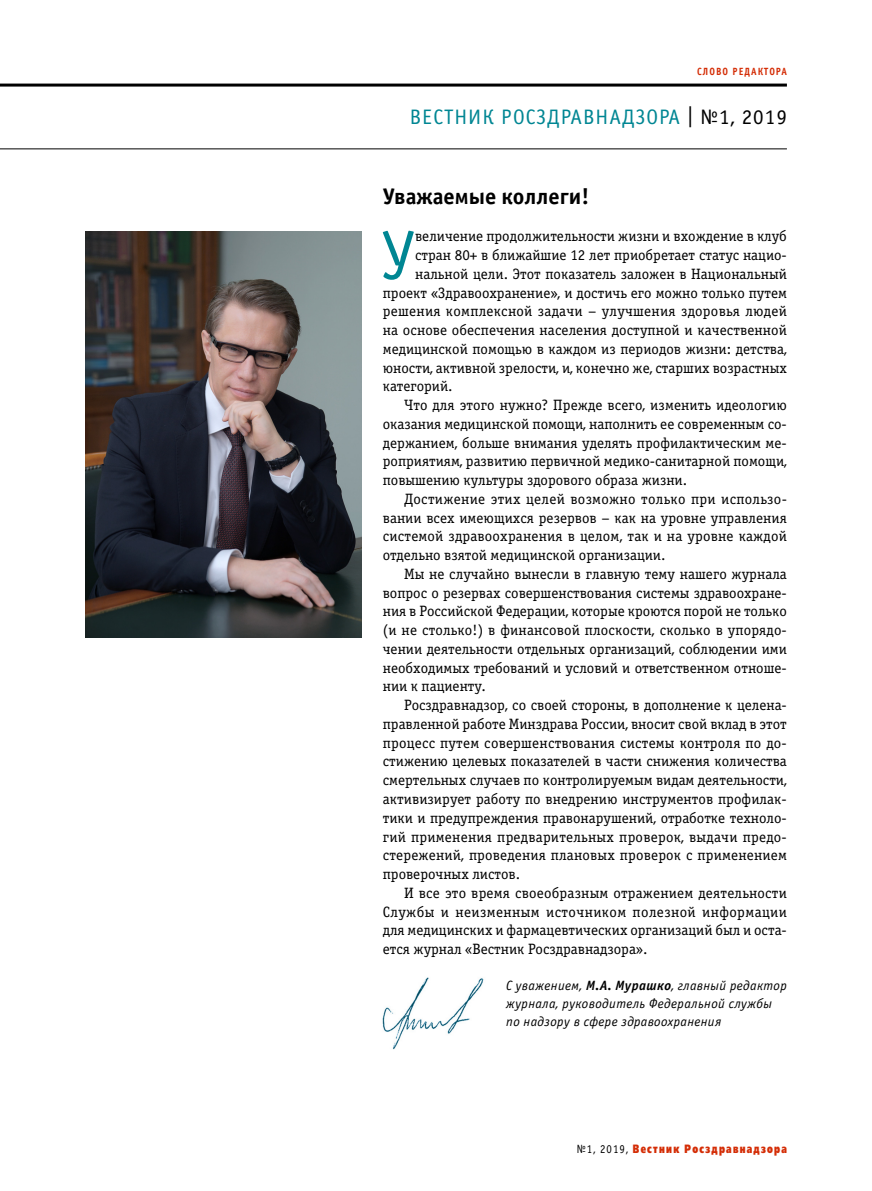
<style>
.page{position:relative;width:872px;height:1191px;background:#fff}
.page>*{position:absolute;margin:0;border:0;box-sizing:border-box;transform-origin:0 0}
.t1{font:69.15px "Officina Sans C";color:#008693}
.t2{font:700 22.5px "Officina Sans C";color:#000}
.t3{font:21px "Officina Sans C";letter-spacing:.05em;color:#008693}
.t4{font:15px "Officina Serif C";color:#000}
.t5{font:15px "Officina Serif C";letter-spacing:.02em;color:#000}
.t6{font:15px "Officina Serif C";letter-spacing:.025em;color:#000}
.t7{font:italic 13.5px/18px "Officina Sans C";letter-spacing:.025em;color:#000}
.t8{font:12px "Free Set Black C";letter-spacing:.15em;color:#d42d06;scale:.7 1}
.t9{font:700 10.5px "Officina Sans C";letter-spacing:.11em;color:#d42d06;scale:.9 1}
.s1{color:#000}
.s2{font-weight:700}
.s3{font-family:"Officina Sans C";color:#000}
</style>
<div class="page">
<img style="left:85px;top:231px;width:276px;height:406px">
<img style="left:382px;top:977px;width:102px;height:73px">
<hr style="left:0;top:148px;width:787px;height:1px;background:#000">
<hr style="left:0;top:84px;width:787px;height:3px;background:#000">
<p class="t9" style="left:697px;top:65px;width:101px">СЛОВО РЕДАКТОРА</p>
<h3 class="t3" style="left:410px;top:108px;width:379px">ВЕСТНИК РОСЗДРАВНАДЗОРА <span class="s1">| №1, 2019</span></h3>
<h2 class="t2" style="left:383px;top:183px;width:208px">Уважаемые коллеги!</h2>
<h1 class="t1" style="left:381px;top:228px;width:36px">У</h1>
<p class="t4" style="left:415px;top:230px;width:373px">величение продолжительности жизни и вхождение в клуб</p>
<p class="t4" style="left:415px;top:249px;width:373px">стран 80+ в ближайшие 12 лет приобретает статус нацио-</p>
<p class="t4" style="left:415px;top:268px;width:373px">нальной цели. Этот показатель заложен в Национальный</p>
<p class="t4" style="left:383px;top:287px;width:405px">проект «Здравоохранение», и достичь его можно только путем</p>
<p class="t4" style="left:383px;top:305px;width:405px">решения комплексной задачи – улучшения здоровья людей</p>
<p class="t4" style="left:383px;top:324px;width:405px">на основе обеспечения населения доступной и качественной</p>
<p class="t4" style="left:383px;top:343px;width:405px">медицинской помощью в каждом из периодов жизни: детства,</p>
<p class="t4" style="left:383px;top:362px;width:405px">юности, активной зрелости, и, конечно же, старших возрастных</p>
<p class="t4" style="left:383px;top:380px;width:71px">категорий.</p>
<p class="t4" style="left:404px;top:399px;width:384px">Что для этого нужно? Прежде всего, изменить идеологию</p>
<p class="t4" style="left:383px;top:418px;width:405px">оказания медицинской помощи, наполнить ее современным со-</p>
<p class="t4" style="left:383px;top:437px;width:405px">держанием, больше внимания уделять профилактическим ме-</p>
<p class="t4" style="left:383px;top:455px;width:405px">роприятиям, развитию первичной медико-санитарной помощи,</p>
<p class="t4" style="left:383px;top:474px;width:306px">повышению культуры здорового образа жизни.</p>
<p class="t5" style="left:404px;top:493px;width:384px">Достижение этих целей возможно только при использо-</p>
<p class="t4" style="left:383px;top:512px;width:405px">вании всех имеющихся резервов – как на уровне управления</p>
<p class="t4" style="left:383px;top:530px;width:405px">системой здравоохранения в целом, так и на уровне каждой</p>
<p class="t4" style="left:383px;top:549px;width:284px">отдельно взятой медицинской организации.</p>
<p class="t4" style="left:404px;top:568px;width:384px">Мы не случайно вынесли в главную тему нашего журнала</p>
<p class="t4" style="left:383px;top:587px;width:405px">вопрос о резервах совершенствования системы здравоохране-</p>
<p class="t4" style="left:383px;top:605px;width:405px">ния в Российской Федерации, которые кроются порой не только</p>
<p class="t4" style="left:383px;top:624px;width:405px">(и не столько!) в финансовой плоскости, сколько в упорядо-</p>
<p class="t4" style="left:383px;top:643px;width:405px">чении деятельности отдельных организаций, соблюдении ими</p>
<p class="t4" style="left:383px;top:662px;width:405px">необходимых требований и условий и ответственном отноше-</p>
<p class="t4" style="left:383px;top:680px;width:104px">нии к пациенту.</p>
<p class="t4" style="left:404px;top:699px;width:384px">Росздравнадзор, со своей стороны, в дополнение к целена-</p>
<p class="t4" style="left:383px;top:718px;width:405px">правленной работе Минздрава России, вносит свой вклад в этот</p>
<p class="t4" style="left:383px;top:737px;width:405px">процесс путем совершенствования системы контроля по до-</p>
<p class="t4" style="left:383px;top:755px;width:405px">стижению целевых показателей в части снижения количества</p>
<p class="t4" style="left:383px;top:774px;width:405px">смертельных случаев по контролируемым видам деятельности,</p>
<p class="t4" style="left:383px;top:793px;width:405px">активизирует работу по внедрению инструментов профилак-</p>
<p class="t4" style="left:383px;top:812px;width:405px">тики и предупреждения правонарушений, отработке техноло-</p>
<p class="t4" style="left:383px;top:830px;width:405px">гий применения предварительных проверок, выдачи предо-</p>
<p class="t4" style="left:383px;top:849px;width:405px">стережений, проведения плановых проверок с применением</p>
<p class="t4" style="left:383px;top:868px;width:139px">проверочных листов.</p>
<p class="t4" style="left:404px;top:887px;width:384px">И все это время своеобразным отражением деятельности</p>
<p class="t6" style="left:383px;top:905px;width:405px">Службы и неизменным источником полезной информации</p>
<p class="t4" style="left:383px;top:924px;width:405px">для медицинских и фармацевтических организаций был и оста-</p>
<p class="t4" style="left:383px;top:943px;width:266px">ется журнал «Вестник Росздравнадзора».</p>
<p class="t7" style="left:506px;top:976px;width:282px">С уважением, <span class="s2">М.А. Мурашко</span>, главный редактор журнала, руководитель Федеральной службы по надзору в сфере здравоохранения</p>
<p class="t8" style="left:577px;top:1142px;width:302px"><span class="s3">№1, 2019,</span> Вестник Росздравнадзора</p>
</div>
